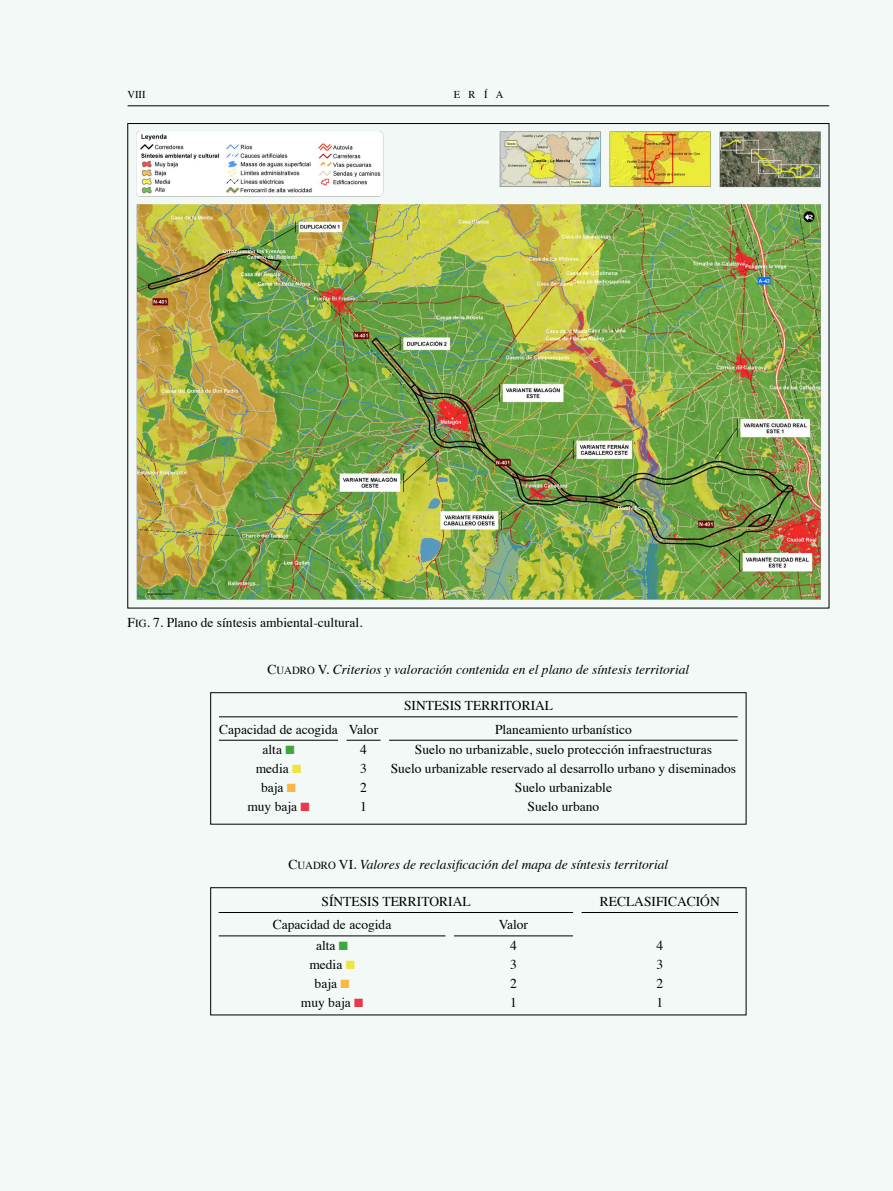
<style>
.page{position:relative;width:893px;height:1191px;background:#f2f9f7}
.page>*{position:absolute;margin:0;border:0;box-sizing:border-box;transform-origin:0 0}
.t1{font:13.5px "Times";color:#000}
.t2{font:italic 13.5px "Times";color:#000}
.t3{font:10.5px "Times";letter-spacing:.4em;color:#000}
.s1{font-family:"Times Roman SC800"}
.s2{font-family:"Times Roman SC800";font-size:10.8px}
.s3{font-family:"Times Roman SC800";font-style:normal}
.s4{font-family:"Times Roman SC800";font-style:normal;font-size:10.8px}
.s5{color:#3fa73d}
.s6{color:#eee542}
.s7{color:#f9b843}
.s8{color:#e63a4b}
</style>
<div class="page">
<hr style="left:128px;top:106px;width:701px;height:1px;background:#000">
<div style="left:210px;top:887px;width:536px;height:128px;border:1px solid #000"></div>
<img style="left:136px;top:131px;width:685px;height:469px">
<div style="left:210px;top:692px;width:536px;height:132px;border:1px solid #000"></div>
<hr style="left:219px;top:716px;width:519px;height:1px;background:#000">
<hr style="left:219px;top:740px;width:119px;height:1px;background:#000">
<hr style="left:347px;top:740px;width:34px;height:1px;background:#000">
<hr style="left:389px;top:740px;width:349px;height:1px;background:#000">
<hr style="left:219px;top:912px;width:354px;height:1px;background:#000">
<hr style="left:582px;top:912px;width:156px;height:1px;background:#000">
<hr style="left:219px;top:935px;width:226px;height:1px;background:#000">
<hr style="left:454px;top:935px;width:119px;height:1px;background:#000">
<p class="t3" style="left:128px;top:84px;width:20px">VIII</p>
<p class="t3" style="left:454px;top:84px;width:51px">ERÍA</p>
<p class="t1" style="left:128px;top:610px;width:236px"><span class="s1">F</span><span class="s2">IG</span>. 7. Plano de síntesis ambiental-cultural.</p>
<p class="t2" style="left:267px;top:657px;width:423px"><span class="s3">C</span><span class="s4">UADRO</span> <span class="s3">V.</span> Criterios y valoración contenida en el plano de síntesis territorial</p>
<p class="t1" style="left:404px;top:693px;width:151px">SINTESIS TERRITORIAL</p>
<p class="t1" style="left:219px;top:716px;width:160px">Capacidad de acogida Valor</p>
<p class="t1" style="left:495px;top:716px;width:138px">Planeamiento urbanístico</p>
<p class="t1" style="left:263px;top:736px;width:33px">alta <span class="s5">■</span></p>
<p class="t1" style="left:360px;top:736px;width:8px">4</p>
<p class="t1" style="left:415px;top:736px;width:298px">Suelo no urbanizable, suelo protección infraestructuras</p>
<p class="t1" style="left:256px;top:756px;width:47px">media <span class="s6">■</span></p>
<p class="t1" style="left:360px;top:756px;width:8px">3</p>
<p class="t1" style="left:391px;top:756px;width:347px">Suelo urbanizable reservado al desarrollo urbano y diseminados</p>
<p class="t1" style="left:261px;top:775px;width:36px">baja <span class="s7">■</span></p>
<p class="t1" style="left:360px;top:775px;width:8px">2</p>
<p class="t1" style="left:515px;top:775px;width:99px">Suelo urbanizable</p>
<p class="t1" style="left:247px;top:794px;width:64px">muy baja <span class="s8">■</span></p>
<p class="t1" style="left:360px;top:794px;width:8px">1</p>
<p class="t1" style="left:528px;top:794px;width:73px">Suelo urbano</p>
<p class="t2" style="left:288px;top:853px;width:381px"><span class="s3">C</span><span class="s4">UADRO</span> <span class="s3">VI .</span> Valores de reclasificación del mapa de síntesis territorial</p>
<p class="t1" style="left:322px;top:888px;width:151px">SÍNTESIS TERRITORIAL</p>
<p class="t1" style="left:600px;top:888px;width:122px">RECLASIFICACIÓN</p>
<p class="t1" style="left:273px;top:912px;width:120px">Capacidad de acogida</p>
<p class="t1" style="left:499px;top:912px;width:31px">Valor</p>
<p class="t1" style="left:316px;top:932px;width:33px">alta <span class="s5">■</span></p>
<p class="t1" style="left:510px;top:932px;width:8px">4</p>
<p class="t1" style="left:656px;top:932px;width:8px">4</p>
<p class="t1" style="left:309px;top:951px;width:47px">media <span class="s6">■</span></p>
<p class="t1" style="left:510px;top:951px;width:8px">3</p>
<p class="t1" style="left:656px;top:951px;width:8px">3</p>
<p class="t1" style="left:315px;top:970px;width:36px">baja <span class="s7">■</span></p>
<p class="t1" style="left:510px;top:970px;width:8px">2</p>
<p class="t1" style="left:656px;top:970px;width:8px">2</p>
<p class="t1" style="left:301px;top:989px;width:64px">muy baja <span class="s8">■</span></p>
<p class="t1" style="left:510px;top:989px;width:8px">1</p>
<p class="t1" style="left:656px;top:989px;width:8px">1</p>
</div>
